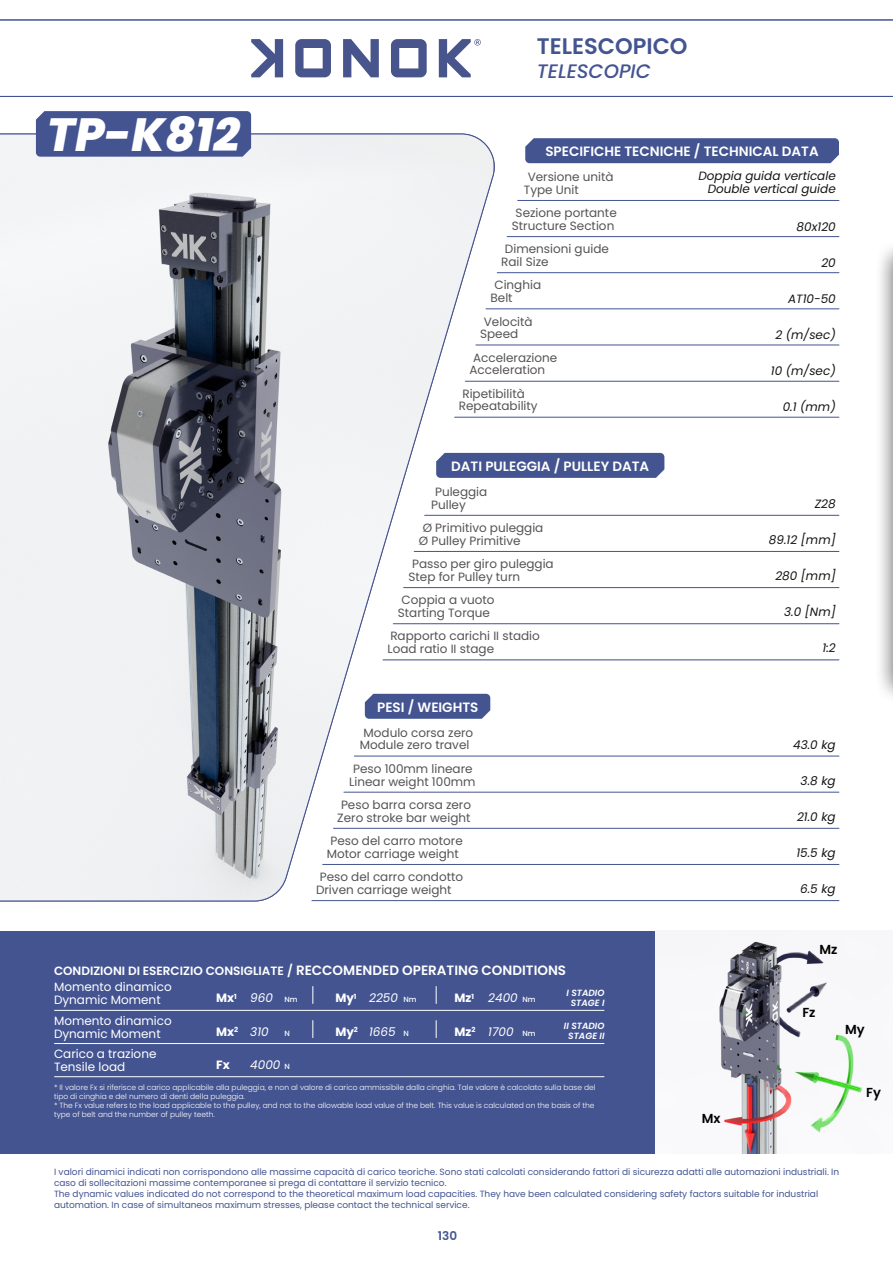
<style>
.page{position:relative;width:893px;height:1263px;background:#fff}
.page>*{position:absolute;margin:0;border:0;box-sizing:border-box;transform-origin:0 0}
.t1{font:italic 800 46.5px "Poppins";color:#fff}
.t2{font:600 22.5px "Poppins";color:#435491}
.t3{font:italic 500 19.5px "Poppins";color:#435491}
.t4{font:600 13.5px "Poppins";color:#fff}
.t5{font:600 13.05px "Poppins";color:#000}
.t6{font:600 13.05px "Poppins";color:#383838}
.t7{font:12px/23.5px "Poppins";color:#555353}
.t8{font:italic 12px/12.9px "Poppins";color:#151614;text-align:right}
.t9{font:12px "Poppins";color:#fff}
.t10{font:600 12px "Poppins";color:#fff}
.t11{font:italic 12px "Poppins";color:#fff}
.t12{font:700 12px "Poppins";color:#fff}
.t13{font:600 12px "Poppins";color:#435491}
.t14{font:9px/10.8px "Poppins";color:#435491}
.t15{font:italic 600 9px/9.8px "Poppins";color:#fff;text-align:center}
.t16{font:300 7.5px/9px "Poppins";color:#fff}
.t17{font:500 7.5px "Poppins";color:#fff}
.s1{font-size:13.5px}
</style>
<div class="page">
<div style="left:525px;top:138px;width:314px;height:25px;background:#435491"></div>
<div style="left:0;top:931px;width:893px;height:222px;background:#435491"></div>
<hr style="left:518px;top:200px;width:321px;height:1px;background:#435491">
<hr style="left:507px;top:236px;width:332px;height:1px;background:#435491">
<hr style="left:497px;top:272px;width:342px;height:1px;background:#435491">
<hr style="left:486px;top:308px;width:353px;height:1px;background:#435491">
<hr style="left:476px;top:345px;width:363px;height:1px;background:#435491">
<hr style="left:465px;top:381px;width:374px;height:1px;background:#435491">
<hr style="left:455px;top:417px;width:384px;height:1px;background:#435491">
<hr style="left:344px;top:792px;width:495px;height:1px;background:#435491">
<hr style="left:354px;top:756px;width:485px;height:1px;background:#435491">
<hr style="left:55px;top:1010px;width:549px;height:1px;background:#fff">
<hr style="left:55px;top:1043px;width:549px;height:1px;background:#fff">
<hr style="left:55px;top:1076px;width:549px;height:1px;background:#fff">
<hr style="left:333px;top:828px;width:506px;height:1px;background:#435491">
<hr style="left:323px;top:864px;width:516px;height:1px;background:#435491">
<hr style="left:312px;top:900px;width:527px;height:1px;background:#435491">
<hr style="left:0;top:20px;width:893px;height:1px;background:#435491">
<hr style="left:0;top:96px;width:893px;height:1px;background:#435491">
<svg style="left:312px;top:986px;width:1px;height:17px"></svg>
<svg style="left:312px;top:1020px;width:1px;height:18px"></svg>
<svg style="left:436px;top:986px;width:1px;height:17px"></svg>
<svg style="left:251px;top:39px;width:32px;height:38px"></svg>
<svg style="left:343px;top:39px;width:36px;height:38px"></svg>
<svg style="left:391px;top:39px;width:36px;height:38px"></svg>
<svg style="left:295px;top:39px;width:36px;height:38px"></svg>
<svg style="left:439px;top:39px;width:42px;height:38px"></svg>
<div style="left:874px;top:239px;width:19px;height:466px;background:#000;opacity:.35"></div>
<hr style="left:892px;top:258px;width:1px;height:429px;background:#fff">
<svg style="left:436px;top:1020px;width:1px;height:18px"></svg>
<svg style="left:0;top:133px;width:499px;height:769px"></svg>
<div style="left:36px;top:111px;width:215px;height:46px;background:#435491"></div>
<hr style="left:383px;top:659px;width:456px;height:1px;background:#435491">
<div style="left:436px;top:453px;width:228px;height:25px;background:#435491"></div>
<hr style="left:425px;top:515px;width:414px;height:1px;background:#435491">
<hr style="left:414px;top:551px;width:425px;height:1px;background:#435491">
<hr style="left:404px;top:587px;width:435px;height:1px;background:#435491">
<hr style="left:393px;top:623px;width:446px;height:1px;background:#435491">
<img style="left:656px;top:931px;width:237px;height:222px">
<h1 class="t1" style="left:47px;top:107px;width:195px">TP-K812</h1>
<h2 class="t2" style="left:537px;top:33px;width:152px">TELESCOPICO</h2>
<h3 class="t3" style="left:537px;top:59px;width:115px">TELESCOPIC</h3>
<p class="t4" style="left:545px;top:143px;width:275px">SPECIFICHE TECNICHE / TECHNICAL DATA</p>
<p class="t7" style="left:528px;top:165px;width:88px">Versione unità</p>
<p class="t7" style="left:524px;top:178px;width:57px">Type Unit</p>
<p class="t7" style="left:512px;top:214px;width:104px">Structure Section</p>
<p class="t7" style="left:501px;top:250px;width:49px">Rail Size</p>
<p class="t7" style="left:491px;top:286px;width:24px">Belt</p>
<p class="t7" style="left:480px;top:322px;width:40px">Speed</p>
<p class="t7" style="left:462px;top:358px;width:84px;text-indent:7px">Acceleration<br>Ripetibilità</p>
<p class="t7" style="left:459px;top:394px;width:80px">Repeatability</p>
<p class="t7" style="left:516px;top:201px;width:103px">Sezione portante</p>
<p class="t7" style="left:505px;top:237px;width:105px">Dimensioni guide</p>
<p class="t7" style="left:494px;top:273px;width:48px">Cinghia</p>
<p class="t7" style="left:484px;top:310px;width:50px">Velocità</p>
<p class="t7" style="left:473px;top:346px;width:86px">Accelerazione</p>
<p class="t8" style="left:698px;top:170px;width:139px">Doppia guida verticale<br>Double vertical guide</p>
<p class="t8" style="left:797px;top:220px;width:41px">80x120</p>
<p class="t8" style="left:821px;top:256px;width:16px">20</p>
<p class="t8" style="left:788px;top:292px;width:49px">AT10-50</p>
<p class="t8" style="left:775px;top:329px;width:62px">2 (m/sec)</p>
<p class="t8" style="left:771px;top:365px;width:66px">10 (m/sec)</p>
<p class="t8" style="left:783px;top:401px;width:55px">0.1 (mm)</p>
<p class="t4" style="left:451px;top:458px;width:200px">DATI PULEGGIA / PULLEY DATA</p>
<p class="t7" style="left:435px;top:480px;width:54px">Puleggia</p>
<p class="t7" style="left:423px;top:516px;width:122px">Ø Primitivo puleggia</p>
<p class="t7" style="left:412px;top:552px;width:143px">Passo per giro puleggia</p>
<p class="t7" style="left:402px;top:588px;width:94px">Coppia a vuoto</p>
<p class="t8" style="left:815px;top:497px;width:22px">Z28</p>
<p class="t7" style="left:431px;top:493px;width:36px">Pulley</p>
<p class="t8" style="left:769px;top:533px;width:68px">89.12 [mm]</p>
<p class="t7" style="left:419px;top:529px;width:103px">Ø Pulley Primitive</p>
<p class="t7" style="left:409px;top:565px;width:113px">Step for Pulley turn</p>
<p class="t7" style="left:398px;top:601px;width:94px">Starting Torque</p>
<p class="t8" style="left:784px;top:606px;width:53px">3.0 [Nm]</p>
<p class="t8" style="left:775px;top:570px;width:62px">280 [mm]</p>
<p class="t7" style="left:388px;top:630px;width:154px;line-height:12.8px">Rapporto carichi II stadio<br>Load ratio II stage</p>
<p class="t4" style="left:377px;top:699px;width:103px">PESI / WEIGHTS</p>
<p class="t7" style="left:364px;top:721px;width:111px">Modulo corsa zero</p>
<p class="t7" style="left:360px;top:733px;width:111px">Module zero travel</p>
<p class="t7" style="left:353px;top:757px;width:121px">Peso 100mm lineare</p>
<p class="t7" style="left:349px;top:770px;width:128px">Linear weight 100mm</p>
<p class="t7" style="left:341px;top:793px;width:132px">Peso barra corsa zero</p>
<p class="t7" style="left:330px;top:829px;width:134px">Peso del carro motore</p>
<p class="t7" style="left:320px;top:865px;width:145px">Peso del carro condotto</p>
<p class="t7" style="left:337px;top:806px;width:135px">Zero stroke bar weight</p>
<p class="t7" style="left:327px;top:842px;width:134px">Motor carriage weight</p>
<p class="t7" style="left:316px;top:878px;width:137px">Driven carriage weight</p>
<p class="t8" style="left:822px;top:642px;width:15px">1:2</p>
<p class="t8" style="left:793px;top:738px;width:44px">43.0 kg</p>
<p class="t8" style="left:801px;top:774px;width:37px">3.8 kg</p>
<p class="t8" style="left:797px;top:810px;width:40px">21.0 kg</p>
<p class="t8" style="left:796px;top:846px;width:41px">15.5 kg</p>
<p class="t8" style="left:800px;top:883px;width:37px">6.5 kg</p>
<p class="t5" style="left:819px;top:942px;width:20px">Mz</p>
<p class="t10" style="left:54px;top:964px;width:514px">CONDIZIONI DI ESERCIZIO CONSIGLIATE / <span class="s1">RECCOMENDED OPERATING CONDITIONS</span></p>
<p class="t9" style="left:54px;top:980px;width:119px">Momento dinamico</p>
<p class="t9" style="left:54px;top:1026px;width:108px">Dynamic Moment</p>
<p class="t9" style="left:54px;top:993px;width:108px">Dynamic Moment</p>
<p class="t9" style="left:54px;top:1013px;width:119px">Momento dinamico</p>
<p class="t9" style="left:54px;top:1046px;width:104px">Carico a trazione</p>
<p class="t9" style="left:54px;top:1059px;width:73px">Tensile load</p>
<p class="t12" style="left:216px;top:991px;width:22px">Mx<sup>1</sup></p>
<p class="t12" style="left:335px;top:991px;width:23px">My<sup>1</sup></p>
<p class="t12" style="left:454px;top:991px;width:21px">Mz<sup>1</sup></p>
<p class="t11" style="left:250px;top:991px;width:24px">960</p>
<p class="t11" style="left:369px;top:991px;width:30px">2250</p>
<p class="t11" style="left:488px;top:991px;width:31px">2400</p>
<p class="t17" style="left:284px;top:995px;width:15px">Nm</p>
<p class="t17" style="left:403px;top:995px;width:15px">Nm</p>
<p class="t17" style="left:522px;top:995px;width:15px">Nm</p>
<p class="t17" style="left:284px;top:1029px;width:7px">N</p>
<p class="t17" style="left:403px;top:1029px;width:7px">N</p>
<p class="t17" style="left:284px;top:1062px;width:7px">N</p>
<p class="t12" style="left:216px;top:1024px;width:24px">Mx<sup>2</sup></p>
<p class="t12" style="left:335px;top:1024px;width:24px">My<sup>2</sup></p>
<p class="t12" style="left:216px;top:1058px;width:15px">Fx</p>
<p class="t12" style="left:454px;top:1024px;width:22px">Mz<sup>2</sup></p>
<p class="t17" style="left:522px;top:1029px;width:15px">Nm</p>
<p class="t11" style="left:250px;top:1024px;width:20px">310</p>
<p class="t11" style="left:369px;top:1024px;width:28px">1665</p>
<p class="t11" style="left:488px;top:1024px;width:27px">1700</p>
<p class="t11" style="left:250px;top:1058px;width:32px">4000</p>
<p class="t15" style="left:566px;top:988px;width:40px">I STADIO<br>STAGE I</p>
<p class="t15" style="left:564px;top:1021px;width:42px">II STADIO<br>STAGE II</p>
<p class="t16" style="left:54px;top:1082px;width:543px">* Il valore Fx si riferisce al carico applicabile alla puleggia, e non al valore di carico ammissibile dalla cinghia. Tale valore è calcolato sulla base del tipo di cinghia e del numero di denti della puleggia.<br>* The Fx value refers to the load applicable to the pulley, and not to the allowable load value of the belt. This value is calculated on the basis of the type of belt and the number of pulley teeth.</p>
<p class="t5" style="left:702px;top:1111px;width:20px">Mx</p>
<p class="t6" style="left:744px;top:1071px;width:15px">Fx</p>
<p class="t5" style="left:802px;top:1005px;width:15px">Fz</p>
<p class="t5" style="left:845px;top:1022px;width:21px">My</p>
<p class="t5" style="left:866px;top:1084px;width:16px">Fy</p>
<p class="t14" style="left:54px;top:1167px;width:787px">I valori dinamici indicati non corrispondono alle massime capacità di carico teoriche. Sono stati calcolati considerando fattori di sicurezza adatti alle automazioni industriali. In caso di sollecitazioni massime contemporanee si prega di contattare il servizio tecnico.<br>The dynamic values indicated do not correspond to the theoretical maximum load capacities. They have been calculated considering safety factors suitable for industrial automation. In case of simultaneos maximum stresses, please contact the technical service.</p>
<p class="t13" style="left:438px;top:1228px;width:21px">130</p>
</div>
